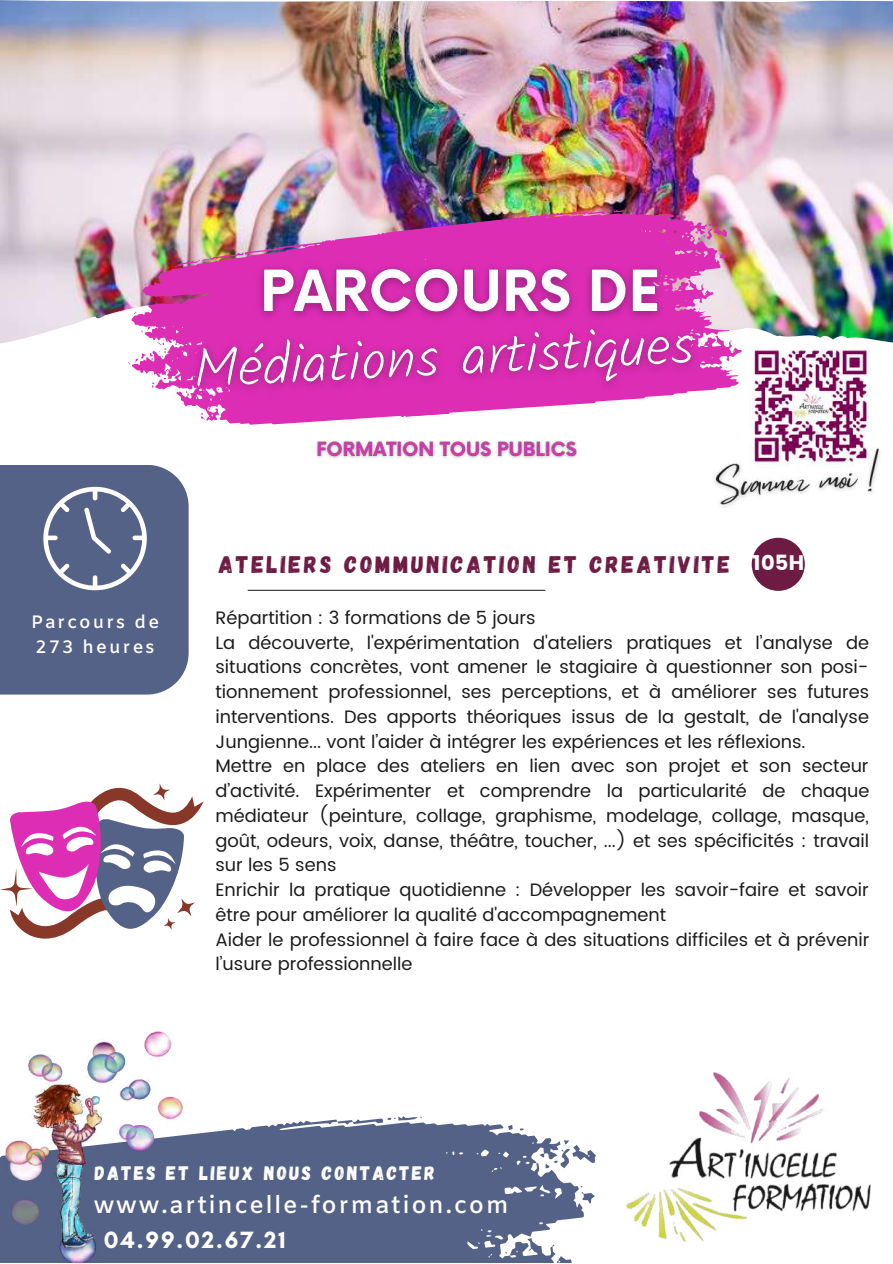
<style>
.page{position:relative;width:893px;height:1264px;background:#fff}
.page>*{position:absolute;margin:0;border:0;box-sizing:border-box;transform-origin:0 0}
.t1{font:24px "Gagalin";letter-spacing:.12em;color:#6e1b43}
.t2{font:600 24px "Amiko";letter-spacing:.08em;color:#fff}
.t3{font:700 24px "Glacial Indifference";letter-spacing:.08em;color:#fff}
.t4{font:19.5px "Gagalin";letter-spacing:.12em;color:#fff}
.t5{font:18px/24.8px "Poppins";color:#1b1b1b}
.t6{font:600 18px/24.8px "Amiko";letter-spacing:.12em;color:#fff}
.s1{font-family:"Poppins";font-size:21px;color:#fff}
</style>
<div class="page">
<svg style="left:188px;top:1119px;width:396px;height:143px;background:#697595"></svg>
<svg style="left:508px;top:1124px;width:4px;height:6px"></svg>
<svg style="left:337px;top:1116px;width:85px;height:9px"></svg>
<svg style="left:539px;top:1139px;width:57px;height:29px"></svg>
<svg style="left:580px;top:1185px;width:15px;height:19px"></svg>
<img style="left:0;top:0;width:892px;height:345px">
<img style="left:136px;top:195px;width:591px;height:195px">
<svg style="left:676px;top:215px;width:9px;height:3px"></svg>
<svg style="left:578px;top:209px;width:49px;height:6px"></svg>
<img style="left:160px;top:252px;width:84px;height:19px">
<svg style="left:695px;top:223px;width:32px;height:17px"></svg>
<svg style="left:706px;top:250px;width:21px;height:19px"></svg>
<svg style="left:128px;top:283px;width:114px;height:107px"></svg>
<img style="left:0;top:1031px;width:188px;height:231px">
<img style="left:749px;top:344px;width:122px;height:98px">
<div style="left:751px;top:538px;width:53px;height:53px;background:#6e1b43;border-radius:50%"></div>
<hr style="left:248px;top:589px;width:297px;height:2px;background:#2d2d2d">
<img style="left:246px;top:248px;width:427px;height:41px">
<img style="left:175px;top:289px;width:539px;height:136px">
<img style="left:713px;top:442px;width:167px;height:65px">
<svg style="left:0;top:465px;width:189px;height:229px;background:#5f6c8f"></svg>
<svg style="left:0;top:783px;width:203px;height:155px"></svg>
<img style="left:626px;top:1072px;width:244px;height:169px">
<img style="left:316px;top:440px;width:262px;height:19px">
<p class="t6" style="left:31px;top:611px;width:130px">Parcours de<br>273 heures</p>
<h1 class="t1" style="left:219px;top:548px;width:587px">ATELIERS COMMUNICATION ET CREATIVITE <span class="s1">105H</span></h1>
<p class="t5" style="left:215px;top:605px;width:655px">Répartition : 3 formations de 5 jours<br>La découverte, l'expérimentation d'ateliers pratiques et l’analyse de situations concrètes, vont amener le stagiaire à questionner son posi&shy;tionnement professionnel, ses perceptions, et à améliorer ses futures interventions. Des apports théoriques issus de la gestalt, de l'analyse Jungienne... vont l’aider à intégrer les expériences et les réflexions.<br>Mettre en place des ateliers en lien avec son projet et son secteur d’activité. Expérimenter et comprendre la particularité de chaque médiateur (peinture, collage, graphisme, modelage, collage, masque, goût, odeurs, voix, danse, théâtre, toucher, ...) et ses spécificités : travail sur les 5 sens<br>Enrichir la pratique quotidienne : Développer les savoir-faire et savoir être pour améliorer la qualité d'accompagnement<br>Aider le professionnel à faire face à des situations difficiles et à prévenir l’usure professionnelle</p>
<p class="t4" style="left:95px;top:1160px;width:342px">DATES ET LIEUX NOUS CONTACTER</p>
<h1 class="t2" style="left:94px;top:1190px;width:416px">www.artincelle-formation.com</h1>
<h1 class="t3" style="left:104px;top:1225px;width:183px">04.99.02.67.21</h1>
</div>
